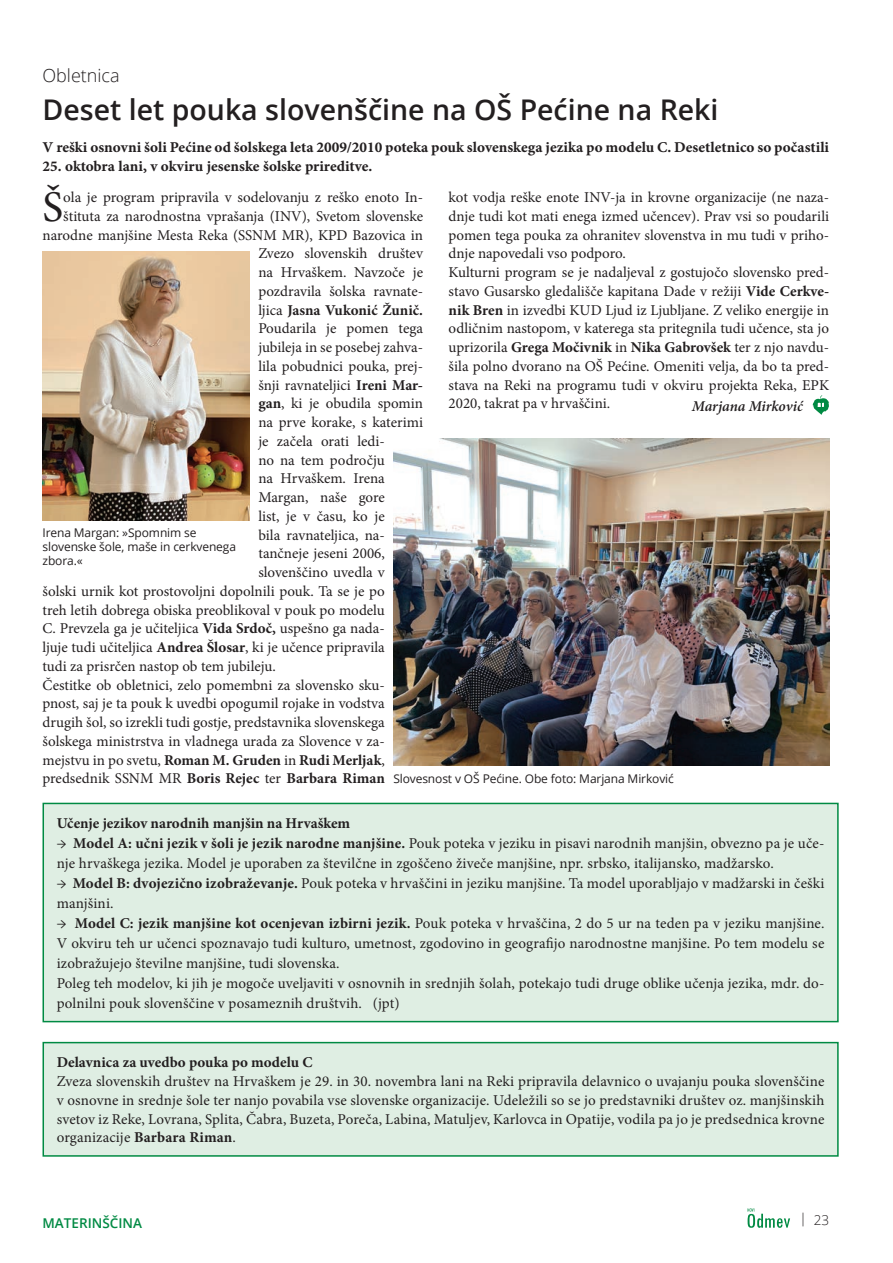
<style>
.page{position:relative;width:893px;height:1263px;background:#fff}
.page>*{position:absolute;margin:0;border:0;box-sizing:border-box;transform-origin:0 0}
.t1{font:43.8px "Minion Pro";color:#231f20}
.t2{font:600 28.5px "Open Sans";color:#231f20}
.t3{font:300 18px "Open Sans";color:#231f20}
.t4{font:15px/18.8px "Minion Pro";color:#231f20}
.t5{font:700 15px "Minion Pro";color:#231f20}
.t6{font:15px "Minion Pro Bold Capt";color:#231f20}
.t7{font:italic 600 15px "Minion Pro";letter-spacing:-.005em;color:#231f20}
.t8{font:600 13.5px "Open Sans";color:#008a43}
.t9{font:300 13.5px "Open Sans";color:#231f20}
.t10{font:12px/14.2px "Open Sans";letter-spacing:-.01em;color:#231f20}
.s1{font-weight:700}
.s2{font-weight:400}
</style>
<div class="page">
<svg style="left:748px;top:1208px;width:42px;height:20px"></svg>
<img style="left:43px;top:251px;width:207px;height:269px">
<div style="left:43px;top:803px;width:795px;height:218px;background:#dfeee3"></div>
<div style="left:43px;top:803px;width:796px;height:219px;border:2px solid #008a43"></div>
<div style="left:43px;top:1042px;width:795px;height:114px;background:#dfeee3"></div>
<div style="left:43px;top:1042px;width:796px;height:115px;border:2px solid #008a43"></div>
<svg style="left:813px;top:395px;width:16px;height:20px"></svg>
<img style="left:393px;top:438px;width:436px;height:327px">
<p class="t3" style="left:43px;top:63px;width:79px">Obletnica</p>
<h2 class="t2" style="left:43px;top:90px;width:677px">Deset let pouka slovenščine na OŠ Pećine na Reki</h2>
<p class="t6" style="left:43px;top:138px;width:788px">V reški osnovni šoli Pećine od šolskega leta 2009/2010 poteka pouk slovenskega jezika po modelu C. Desetletnico so počastili</p>
<p class="t6" style="left:43px;top:157px;width:331px">25. oktobra lani, v okviru jesenske šolske prireditve.</p>
<h1 class="t1" style="left:43px;top:177px;width:22px">Š</h1>
<p class="t4" style="left:63px;top:188px;width:361px">ola je program pripravila v sodelovanju z reško enoto In-</p>
<p class="t4" style="left:449px;top:188px;width:382px">kot vodja reške enote INV-ja in krovne organizacije (ne naza&shy;dnje tudi kot mati enega izmed učencev). Prav vsi so poudarili pomen tega pouka za ohranitev slovenstva in mu tudi v priho&shy;dnje napovedali vso podporo.<br>Kulturni program se je nadaljeval z gostujočo slovensko pred&shy;stavo Gusarsko gledališče kapitana Dade v režiji <span class="s1">Vide Cerkve&shy;nik Bren</span> in izvedbi KUD Ljud iz Ljubljane. Z veliko energije in odličnim nastopom, v katerega sta pritegnila tudi učence, sta jo uprizorila <span class="s1">Grega Močivnik</span> in <span class="s1">Nika Gabrovšek</span> ter z njo navdu&shy;šila polno dvorano na OŠ Pećine. Omeniti velja, da bo ta pred&shy;stava na Reki na programu tudi v okviru projekta Reka, EPK 2020, takrat pa v hrvaščini.</p>
<p class="t4" style="left:63px;top:207px;width:361px">štituta za narodnostna vprašanja (INV), Svetom slovenske</p>
<p class="t4" style="left:43px;top:225px;width:382px">narodne manjšine Mesta Reka (SSNM MR), KPD Bazovica in</p>
<p class="t4" style="left:258px;top:244px;width:166px">Zvezo slovenskih društev</p>
<p class="t4" style="left:258px;top:263px;width:166px">na Hrvaškem. Navzoče je</p>
<p class="t4" style="left:258px;top:282px;width:166px">pozdravila šolska ravnate-</p>
<p class="t5" style="left:258px;top:299px;width:166px"><span class="s2">ljica</span> Jasna Vukonić Žunič.</p>
<p class="t4" style="left:258px;top:319px;width:166px">Poudarila je pomen tega</p>
<p class="t4" style="left:258px;top:338px;width:166px">jubileja in se posebej zahva-</p>
<p class="t4" style="left:258px;top:357px;width:166px">lila pobudnici pouka, prej-</p>
<p class="t4" style="left:258px;top:375px;width:166px">šnji ravnateljici <span class="s1">Ireni Mar-</span></p>
<p class="t4" style="left:258px;top:394px;width:166px"><span class="s1">gan</span>, ki je obudila spomin</p>
<p class="t4" style="left:258px;top:413px;width:166px">na prve korake, s katerimi</p>
<p class="t4" style="left:258px;top:432px;width:128px">je začela orati ledi-</p>
<p class="t4" style="left:258px;top:450px;width:128px">no na tem področju</p>
<p class="t4" style="left:258px;top:469px;width:128px">na Hrvaškem. Irena</p>
<p class="t4" style="left:258px;top:488px;width:128px">Margan, naše gore</p>
<p class="t4" style="left:258px;top:507px;width:128px">list, je v času, ko je</p>
<p class="t4" style="left:258px;top:525px;width:128px">bila ravnateljica, na-</p>
<p class="t4" style="left:258px;top:544px;width:128px">tančneje jeseni 2006,</p>
<p class="t4" style="left:258px;top:563px;width:128px">slovenščino uvedla v</p>
<p class="t4" style="left:43px;top:582px;width:344px">šolski urnik kot prostovoljni dopolnili pouk. Ta se je po</p>
<p class="t4" style="left:43px;top:600px;width:344px">treh letih dobrega obiska preoblikoval v pouk po modelu</p>
<p class="t4" style="left:43px;top:619px;width:344px">C. Prevzela ga je učiteljica <span class="s1">Vida Srdoč,</span> uspešno ga nada-</p>
<p class="t4" style="left:42px;top:638px;width:344px">ljuje tudi učiteljica <span class="s1">Andrea Šlosar</span>, ki je učence pripravila</p>
<p class="t4" style="left:42px;top:657px;width:235px">tudi za prisrčen nastop ob tem jubileju.</p>
<p class="t4" style="left:42px;top:675px;width:344px">Čestitke ob obletnici, zelo pomembni za slovensko sku-</p>
<p class="t4" style="left:42px;top:694px;width:344px">pnost, saj je ta pouk k uvedbi opogumil rojake in vodstva</p>
<p class="t4" style="left:42px;top:713px;width:344px">drugih šol, so izrekli tudi gostje, predstavnika slovenskega</p>
<p class="t4" style="left:42px;top:732px;width:344px">šolskega ministrstva in vladnega urada za Slovence v za-</p>
<p class="t5" style="left:42px;top:749px;width:344px"><span class="s2">mejstvu in po svetu,</span> Roman M. Gruden <span class="s2">in</span> Rudi Merljak<span class="s2">,</span></p>
<p class="t5" style="left:42px;top:768px;width:344px"><span class="s2">predsednik SSNM MR</span> Boris Rejec <span class="s2">ter</span> Barbara Riman</p>
<p class="t7" style="left:692px;top:396px;width:113px">Marjana Mirković</p>
<p class="t10" style="left:43px;top:525px;width:195px">Irena Margan: »Spomnim se slovenske šole, maše in cerkvenega zbora.«</p>
<p class="t10" style="left:393px;top:771px;width:282px">Slovesnost v OŠ Pećine. Obe foto: Marjana Mirković</p>
<p class="t5" style="left:57px;top:812px;width:295px">Učenje jezikov narodnih manjšin na Hrvaškem</p>
<p class="t4" style="left:57px;top:833px;width:769px;line-height:20.1px"><span class="s1">→ Model A: učni jezik v šoli je jezik narodne manjšine.</span> Pouk poteka v jeziku in pisavi narodnih manjšin, obvezno pa je uče&shy;nje hrvaškega jezika. Model je uporaben za številčne in zgoščeno živeče manjšine, npr. srbsko, italijansko, madžarsko.</p>
<p class="t4" style="left:57px;top:873px;width:769px;line-height:20px"><span class="s1">→ Model B: dvojezično izobraževanje.</span> Pouk poteka v hrvaščini in jeziku manjšine. Ta model uporabljajo v madžarski in češki manjšini.</p>
<p class="t4" style="left:57px;top:913px;width:769px;line-height:20px"><span class="s1">→ Model C: jezik manjšine kot ocenjevan izbirni jezik.</span> Pouk poteka v hrvaščina, 2 do 5 ur na teden pa v jeziku manjšine.<br>V okviru teh ur učenci spoznavajo tudi kulturo, umetnost, zgodovino in geografijo narodnostne manjšine. Po tem modelu se izobražujejo številne manjšine, tudi slovenska.<br>Poleg teh modelov, ki jih je mogoče uveljaviti v osnovnih in srednjih šolah, potekajo tudi druge oblike učenja jezika, mdr. do&shy;polnilni pouk slovenščine v posameznih društvih. (jpt)</p>
<p class="t5" style="left:57px;top:1052px;width:257px">Delavnica za uvedbo pouka po modelu C</p>
<p class="t4" style="left:57px;top:1072px;width:769px;text-align:justify">Zveza slovenskih društev na Hrvaškem je 29. in 30. novembra lani na Reki pripravila delavnico o uvajanju pouka slovenščine v osnovne in srednje šole ter nanjo povabila vse slovenske organizacije. Udeležili so se jo predstavniki društev oz. manjšinskih svetov iz Reke, Lovrana, Splita, Čabra, Buzeta, Poreča, Labina, Matuljev, Karlovca in Opatije, vodila pa jo je predsednica krovne organizacije <span class="s1">Barbara Riman</span>.</p>
<p class="t8" style="left:43px;top:1214px;width:101px">MATERINŠČINA</p>
<p class="t9" style="left:799px;top:1211px;width:31px">| 23</p>
</div>
